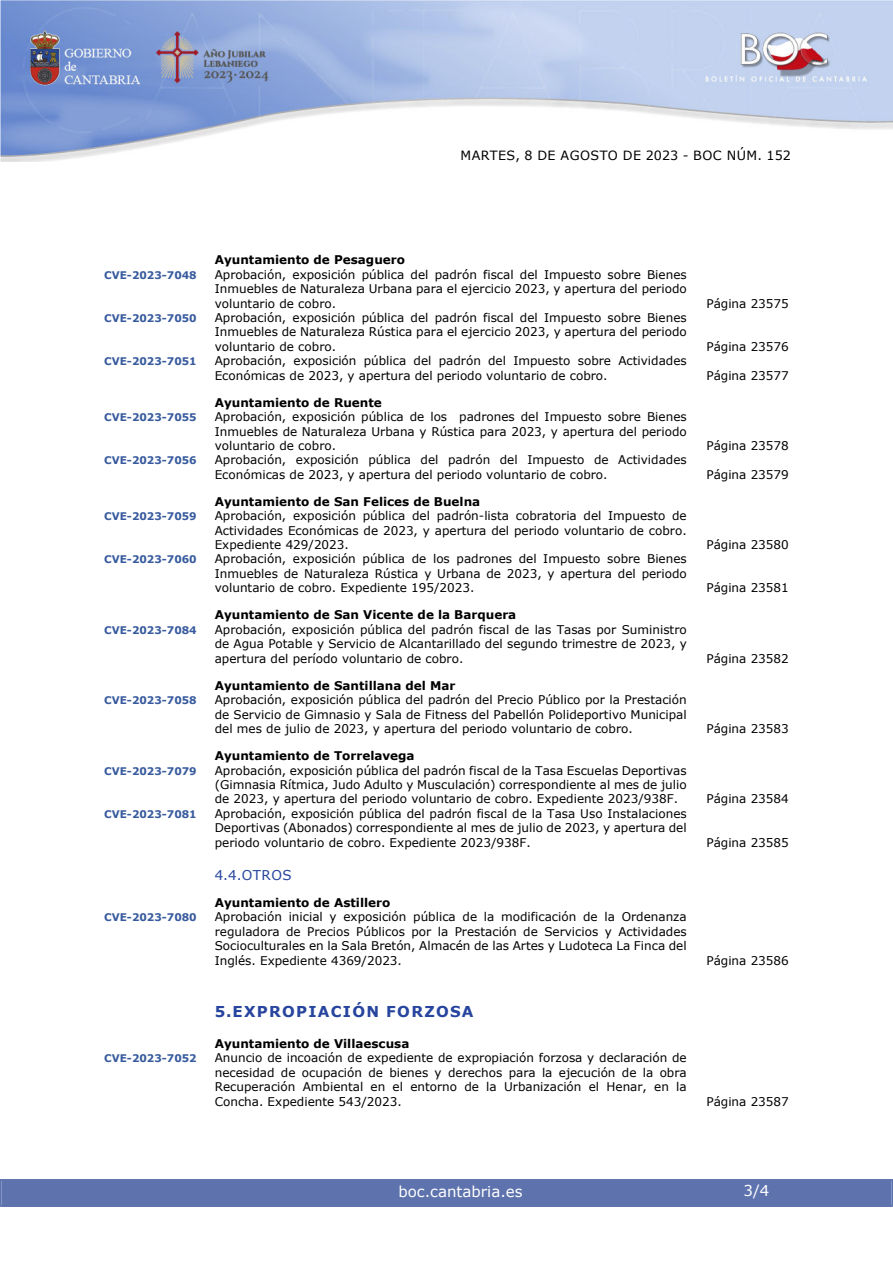
<style>
.page{position:relative;width:893px;height:1263px;background:#fff}
.page>*{position:absolute;margin:0;border:0;box-sizing:border-box;transform-origin:0 0}
.indice_1{font:700 15px "Verdana";letter-spacing:.085em;color:#27459e}
.t1{font:15px "Verdana";color:#fff}
.indice_2{font:13.5px "Verdana";letter-spacing:.035em;color:#27459e}
.t2{font:12.75px "Verdana";letter-spacing:.035em;color:#000}
.indice_4{font:12px/14.4px "Verdana";color:#000;text-align:justify}
.indice_3{font:700 12px "Verdana";color:#000}
.indice_4-2{font:700 10.5px "Verdana";color:#385b9e}
</style>
<div class="page">
<img style="left:0;top:0;width:893px;height:161px">
<div style="left:2px;top:1180px;width:889px;height:27px;background:#5e73ae"></div>
<div style="left:0;top:1179px;width:893px;height:28px;border:2px solid #5e73ae"></div>
<h4 class="indice_3" style="left:215px;top:251px;width:192px">Ayuntamiento de Pesaguero</h4>
<p class="t2" style="left:460px;top:147px;width:332px">MARTES, 8 DE AGOSTO DE 2023 - BOC NÚM. 152</p>
<p class="indice_4-2" style="left:104px;top:267px;width:94px">CVE-2023-7048</p>
<p class="indice_4" style="left:215px;top:267px;width:473px">Aprobación, exposición pública del padrón fiscal del Impuesto sobre Bienes Inmuebles de Naturaleza Urbana para el ejercicio 2023, y apertura del periodo voluntario de cobro.</p>
<p class="indice_4-2" style="left:104px;top:311px;width:94px">CVE-2023-7050</p>
<p class="indice_4" style="left:215px;top:310px;width:473px">Aprobación, exposición pública del padrón fiscal del Impuesto sobre Bienes Inmuebles de Naturaleza Rústica para el ejercicio 2023, y apertura del periodo voluntario de cobro.</p>
<p class="indice_4-2" style="left:104px;top:354px;width:94px">CVE-2023-7051</p>
<p class="indice_4" style="left:215px;top:353px;width:473px">Aprobación, exposición pública del padrón del Impuesto sobre Actividades<br>Económicas de 2023, y apertura del periodo voluntario de cobro.</p>
<h4 class="indice_3" style="left:215px;top:394px;width:169px">Ayuntamiento de Ruente</h4>
<p class="indice_4-2" style="left:104px;top:410px;width:94px">CVE-2023-7055</p>
<p class="indice_4" style="left:215px;top:409px;width:473px">Aprobación, exposición pública de los padrones del Impuesto sobre Bienes Inmuebles de Naturaleza Urbana y Rústica para 2023, y apertura del periodo voluntario de cobro.</p>
<p class="indice_4-2" style="left:104px;top:453px;width:94px">CVE-2023-7056</p>
<p class="indice_4" style="left:215px;top:453px;width:473px">Aprobación, exposición pública del padrón del Impuesto de Actividades<br>Económicas de 2023, y apertura del periodo voluntario de cobro.</p>
<h4 class="indice_3" style="left:215px;top:493px;width:267px">Ayuntamiento de San Felices de Buelna</h4>
<p class="indice_4-2" style="left:104px;top:509px;width:94px">CVE-2023-7059</p>
<p class="indice_4" style="left:215px;top:509px;width:473px">Aprobación, exposición pública del padrón-lista cobratoria del Impuesto de Actividades Económicas de 2023, y apertura del periodo voluntario de cobro.<br>Expediente 429/2023.</p>
<p class="indice_4-2" style="left:104px;top:552px;width:94px">CVE-2023-7060</p>
<p class="indice_4" style="left:215px;top:552px;width:473px">Aprobación, exposición pública de los padrones del Impuesto sobre Bienes Inmuebles de Naturaleza Rústica y Urbana de 2023, y apertura del periodo voluntario de cobro. Expediente 195/2023.</p>
<h4 class="indice_3" style="left:215px;top:606px;width:303px">Ayuntamiento de San Vicente de la Barquera</h4>
<p class="indice_4-2" style="left:104px;top:623px;width:94px">CVE-2023-7084</p>
<p class="indice_4" style="left:215px;top:622px;width:473px">Aprobación, exposición pública del padrón fiscal de las Tasas por Suministro de Agua Potable y Servicio de Alcantarillado del segundo trimestre de 2023, y apertura del período voluntario de cobro.</p>
<h4 class="indice_3" style="left:215px;top:677px;width:242px">Ayuntamiento de Santillana del Mar</h4>
<p class="indice_4-2" style="left:104px;top:693px;width:94px">CVE-2023-7058</p>
<p class="indice_4" style="left:215px;top:692px;width:473px">Aprobación, exposición pública del padrón del Precio Público por la Prestación de Servicio de Gimnasio y Sala de Fitness del Pabellón Polideportivo Municipal del mes de julio de 2023, y apertura del periodo voluntario de cobro.</p>
<h4 class="indice_3" style="left:215px;top:747px;width:201px">Ayuntamiento de Torrelavega</h4>
<p class="indice_4-2" style="left:104px;top:763px;width:94px">CVE-2023-7079</p>
<p class="indice_4" style="left:215px;top:763px;width:473px">Aprobación, exposición pública del padrón fiscal de la Tasa Escuelas Deportivas (Gimnasia Rítmica, Judo Adulto y Musculación) correspondiente al mes de julio de 2023, y apertura del periodo voluntario de cobro. Expediente 2023/938F.</p>
<p class="indice_4-2" style="left:104px;top:806px;width:94px">CVE-2023-7081</p>
<p class="indice_4" style="left:215px;top:806px;width:473px">Aprobación, exposición pública del padrón fiscal de la Tasa Uso Instalaciones Deportivas (Abonados) correspondiente al mes de julio de 2023, y apertura del periodo voluntario de cobro. Expediente 2023/938F.</p>
<h3 class="indice_2" style="left:215px;top:865px;width:78px">4.4.OTROS</h3>
<h4 class="indice_3" style="left:215px;top:894px;width:177px">Ayuntamiento de Astillero</h4>
<p class="indice_4-2" style="left:104px;top:910px;width:94px">CVE-2023-7080</p>
<p class="indice_4" style="left:215px;top:910px;width:473px">Aprobación inicial y exposición pública de la modificación de la Ordenanza reguladora de Precios Públicos por la Prestación de Servicios y Actividades Socioculturales en la Sala Bretón, Almacén de las Artes y Ludoteca La Finca del Inglés. Expediente 4369/2023.</p>
<h2 class="indice_1" style="left:215px;top:1000px;width:260px">5.EXPROPIACIÓN FORZOSA</h2>
<h4 class="indice_3" style="left:215px;top:1035px;width:196px">Ayuntamiento de Villaescusa</h4>
<p class="indice_4-2" style="left:104px;top:1051px;width:94px">CVE-2023-7052</p>
<p class="indice_4" style="left:215px;top:1051px;width:473px">Anuncio de incoación de expediente de expropiación forzosa y declaración de necesidad de ocupación de bienes y derechos para la ejecución de la obra Recuperación Ambiental en el entorno de la Urbanización el Henar, en la Concha. Expediente 543/2023.</p>
<p class="indice_4" style="left:706px;top:296px;width:84px">Página 23575</p>
<p class="indice_4" style="left:706px;top:339px;width:84px">Página 23576</p>
<p class="indice_4" style="left:706px;top:368px;width:84px">Página 23577</p>
<p class="indice_4" style="left:706px;top:438px;width:84px">Página 23578</p>
<p class="indice_4" style="left:706px;top:467px;width:84px">Página 23579</p>
<p class="indice_4" style="left:706px;top:537px;width:84px">Página 23580</p>
<p class="indice_4" style="left:706px;top:581px;width:84px">Página 23581</p>
<p class="indice_4" style="left:706px;top:651px;width:84px">Página 23582</p>
<p class="indice_4" style="left:706px;top:721px;width:84px">Página 23583</p>
<p class="indice_4" style="left:706px;top:792px;width:84px">Página 23584</p>
<p class="indice_4" style="left:706px;top:835px;width:84px">Página 23585</p>
<p class="indice_4" style="left:706px;top:953px;width:84px">Página 23586</p>
<p class="indice_4" style="left:706px;top:1094px;width:84px">Página 23587</p>
<p class="t1" style="left:398px;top:1181px;width:126px">boc.cantabria.es</p>
<p class="t1" style="left:744px;top:1180px;width:27px">3/4</p>
</div>
